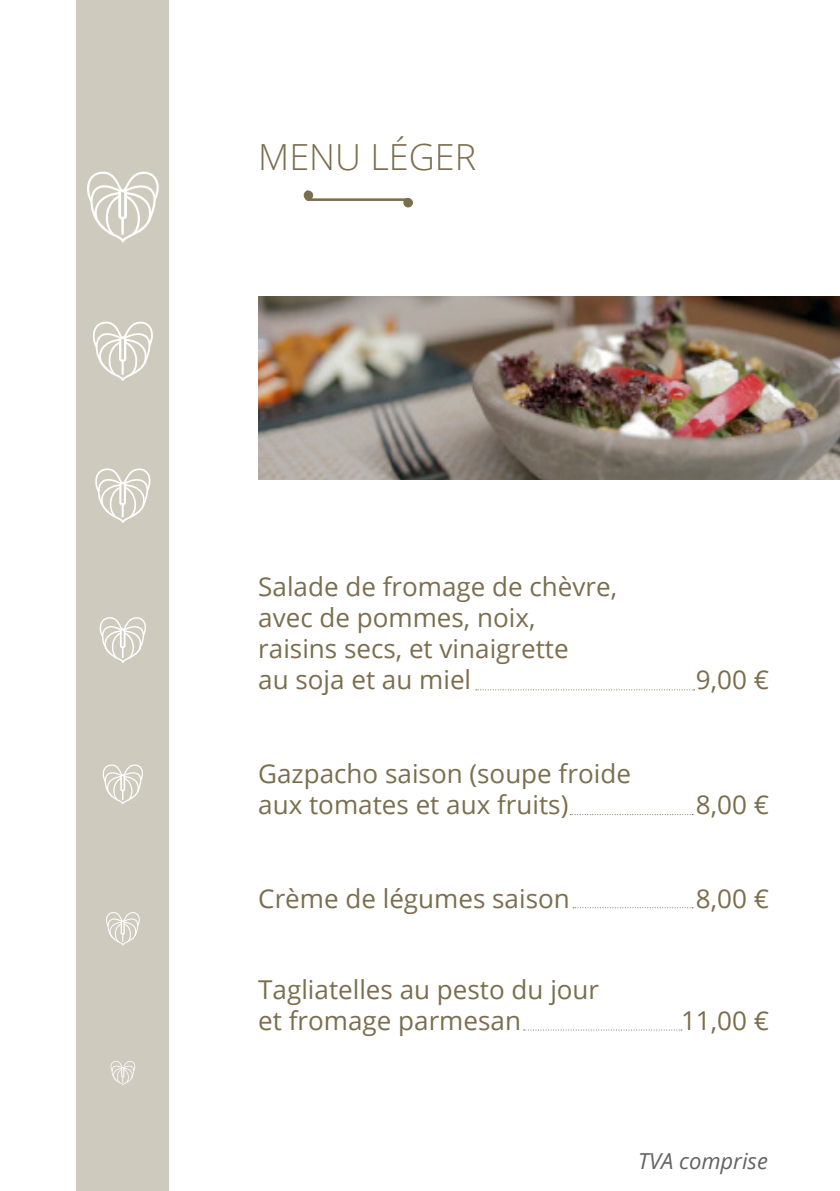
<style>
.page{position:relative;width:840px;height:1191px;background:#fff}
.page>*{position:absolute;margin:0;border:0;box-sizing:border-box;transform-origin:0 0}
.t1{font:300 36px "Open Sans";color:#7b6e4e}
.t2{font:26px "Open Sans";color:#7b6e4e}
.t3{font:italic 22px "Open Sans";color:#636366}
</style>
<div class="page">
<svg style="left:570px;top:814px;width:122px;height:1px"></svg>
<svg style="left:572px;top:907px;width:120px;height:1px"></svg>
<div style="left:76px;top:0;width:93px;height:1191px;background:#cfcabe"></div>
<svg style="left:87px;top:171px;width:72px;height:71px"></svg>
<svg style="left:92px;top:321px;width:61px;height:60px"></svg>
<svg style="left:95px;top:468px;width:56px;height:55px"></svg>
<svg style="left:99px;top:617px;width:47px;height:46px"></svg>
<svg style="left:102px;top:764px;width:41px;height:40px"></svg>
<svg style="left:106px;top:912px;width:34px;height:33px"></svg>
<svg style="left:110px;top:1061px;width:25px;height:24px"></svg>
<svg style="left:475px;top:689px;width:219px;height:1px"></svg>
<svg style="left:303px;top:190px;width:110px;height:18px"></svg>
<svg style="left:523px;top:1029px;width:158px;height:1px"></svg>
<img style="left:258px;top:296px;width:581px;height:183px">
<p class="t1" style="left:258px;top:133px;width:219px">MENU LÉGER</p>
<p class="t2" style="left:258px;top:568px;width:360px">Salade de fromage de chèvre,</p>
<p class="t2" style="left:258px;top:600px;width:278px">avec de pommes, noix,</p>
<p class="t2" style="left:258px;top:631px;width:312px">raisins secs, et vinaigrette</p>
<p class="t2" style="left:258px;top:662px;width:214px">au soja et au miel</p>
<p class="t2" style="left:695px;top:662px;width:75px">9,00 €</p>
<p class="t2" style="left:258px;top:756px;width:374px">Gazpacho saison (soupe froide</p>
<p class="t2" style="left:258px;top:787px;width:311px">aux tomates et aux fruits)</p>
<p class="t2" style="left:695px;top:787px;width:75px">8,00 €</p>
<p class="t2" style="left:258px;top:880px;width:313px">Crème de légumes saison</p>
<p class="t2" style="left:695px;top:880px;width:75px">8,00 €</p>
<p class="t2" style="left:258px;top:971px;width:342px">Tagliatelles au pesto du jour</p>
<p class="t2" style="left:258px;top:1002px;width:264px">et fromage parmesan</p>
<p class="t2" style="left:680px;top:1002px;width:89px">11,00 €</p>
<p class="t3" style="left:637px;top:1145px;width:131px">TVA comprise</p>
</div>
